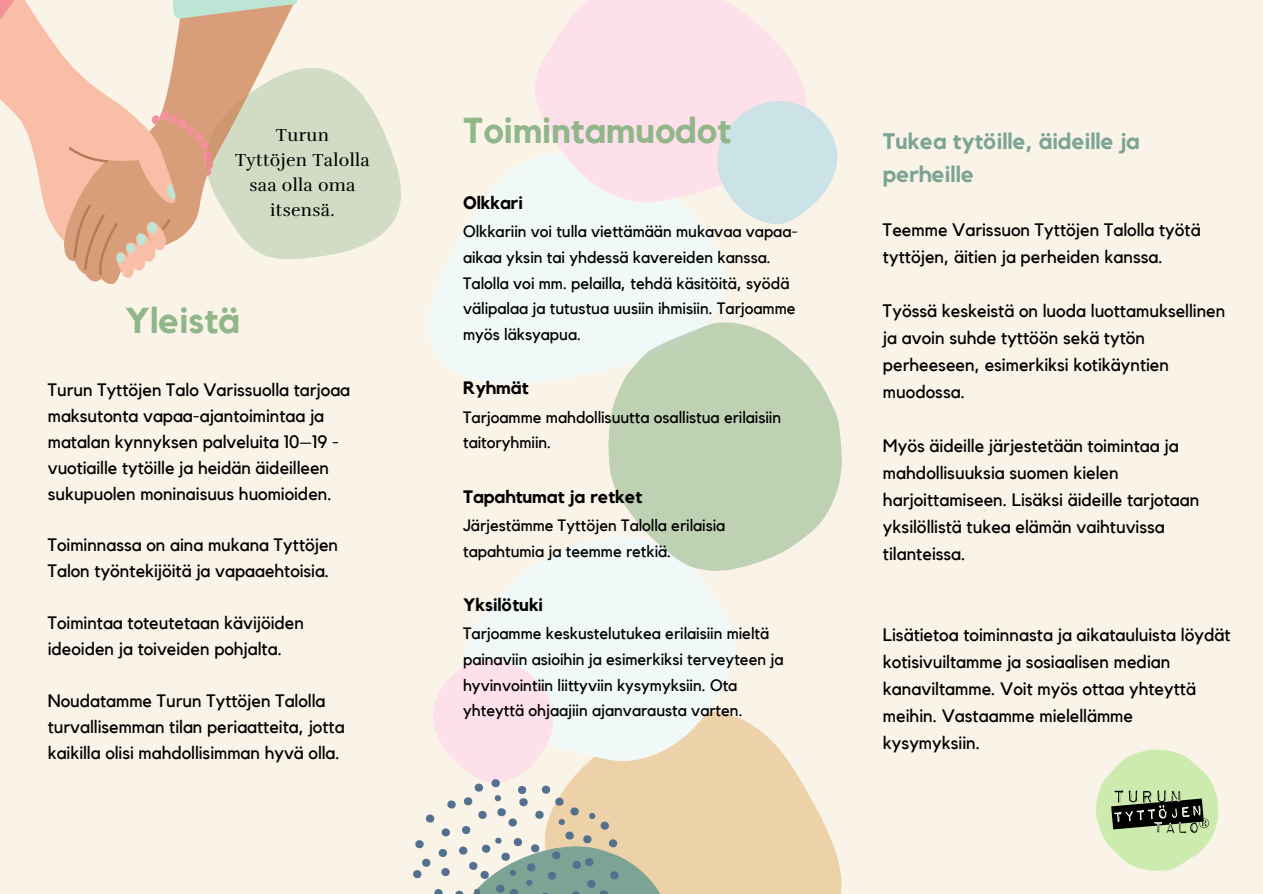
<style>
.page{position:relative;width:1263px;height:894px;background:#fff}
.page>*{position:absolute;margin:0;border:0;box-sizing:border-box;transform-origin:0 0}
.t1{font:700 35.85px "Kollektif";color:#90b689}
.t2{font:700 22.5px/32.7px "Kollektif";color:#7ca494}
.t3{font:18px/27px "Kollektif";color:#000}
.t4{font:700 18px "Kollektif";color:#000}
.t5{font:17.85px "Rufina";letter-spacing:.02em;color:#000}
.t6{font:16.5px/25.8px "Kollektif";color:#000}
</style>
<div class="page">
<div style="left:0;top:0;width:1263px;height:893px;background:#faf3e8"></div>
<svg style="left:710px;top:720px;width:131px;height:173px;fill:#edd1a8"></svg>
<svg style="left:467px;top:538px;width:277px;height:227px;fill:#f1f9f8"></svg>
<svg style="left:429px;top:162px;width:297px;height:221px;fill:#f1f9f8"></svg>
<svg style="left:526px;top:0;width:278px;height:207px;fill:#fde0ea"></svg>
<svg style="left:715px;top:90px;width:122px;height:136px"></svg>
<svg style="left:608px;top:322px;width:234px;height:249px;fill:#bfd1b3"></svg>
<svg style="left:413px;top:648px;width:297px;height:245px"></svg>
<svg style="left:0;top:0;width:401px;height:279px"></svg>
<svg style="left:1096px;top:749px;width:122px;height:121px"></svg>
<p class="t5" style="left:276px;top:124px;width:55px">Turun</p>
<p class="t5" style="left:235px;top:149px;width:136px">Tyttöjen Talolla</p>
<h1 class="t5" style="left:249px;top:174px;width:108px">saa olla oma</h1>
<p class="t5" style="left:270px;top:198px;width:66px">itsensä.</p>
<p class="t1" style="left:125px;top:303px;width:116px">Yleistä</p>
<p class="t3" style="left:48px;top:377px;width:304px;line-height:25.8px">Turun Tyttöjen Talo Varissuolla tarjoaa maksutonta vapaa-ajantoimintaa ja matalan kynnyksen palveluita 10–19 - vuotiaille tytöille ja heidän äideilleen sukupuolen moninaisuus huomioiden.</p>
<p class="t3" style="left:48px;top:533px;width:292px;line-height:25.8px">Toiminnassa on aina mukana Tyttöjen<br>Talon työntekijöitä ja vapaaehtoisia.</p>
<p class="t3" style="left:48px;top:610px;width:258px;line-height:25.8px">Toimintaa toteutetaan kävijöiden ideoiden ja toiveiden pohjalta.</p>
<p class="t3" style="left:48px;top:688px;width:298px;line-height:25.8px">Noudatamme Turun Tyttöjen Talolla turvallisemman tilan periaatteita, jotta kaikilla olisi mahdollisimman hyvä olla.</p>
<p class="t1" style="left:463px;top:114px;width:269px">Toimintamuodot</p>
<p class="t4" style="left:463px;top:194px;width:61px">Olkkari</p>
<p class="t6" style="left:463px;top:219px;width:336px">Olkkariin voi tulla viettämään mukavaa vapaa&shy;aikaa yksin tai yhdessä kavereiden kanssa.<br>Talolla voi mm. pelailla, tehdä käsitöitä, syödä välipalaa ja tutustua uusiin ihmisiin. Tarjoamme myös läksyapua.</p>
<p class="t4" style="left:463px;top:380px;width:67px">Ryhmät</p>
<p class="t6" style="left:463px;top:404px;width:320px">Tarjoamme mahdollisuutta osallistua erilaisiin taitoryhmiin.</p>
<p class="t4" style="left:463px;top:488px;width:181px">Tapahtumat ja retket</p>
<p class="t6" style="left:463px;top:512px;width:264px">Järjestämme Tyttöjen Talolla erilaisia tapahtumia ja teemme retkiä.</p>
<h1 class="t4" style="left:463px;top:596px;width:82px">Yksilötuki</h1>
<p class="t6" style="left:463px;top:620px;width:322px">Tarjoamme keskustelutukea erilaisiin mieltä painaviin asioihin ja esimerkiksi terveyteen ja hyvinvointiin liittyviin kysymyksiin. Ota yhteyttä ohjaajiin ajanvarausta varten.</p>
<p class="t2" style="left:883px;top:125px;width:258px">Tukea tytöille, äideille ja perheille</p>
<p class="t3" style="left:883px;top:216px;width:319px">Teemme Varissuon Tyttöjen Talolla työtä tyttöjen, äitien ja perheiden kanssa.</p>
<p class="t3" style="left:883px;top:297px;width:344px">Työssä keskeistä on luoda luottamuksellinen ja avoin suhde tyttöön sekä tytön perheeseen, esimerkiksi kotikäyntien muodossa.</p>
<p class="t3" style="left:883px;top:432px;width:318px">Myös äideille järjestetään toimintaa ja mahdollisuuksia suomen kielen harjoittamiseen. Lisäksi äideille tarjotaan yksilöllistä tukea elämän vaihtuvissa tilanteissa.</p>
<p class="t3" style="left:883px;top:621px;width:349px">Lisätietoa toiminnasta ja aikatauluista löydät kotisivuiltamme ja sosiaalisen median kanaviltamme. Voit myös ottaa yhteyttä meihin. Vastaamme mielellämme kysymyksiin.</p>
</div>
